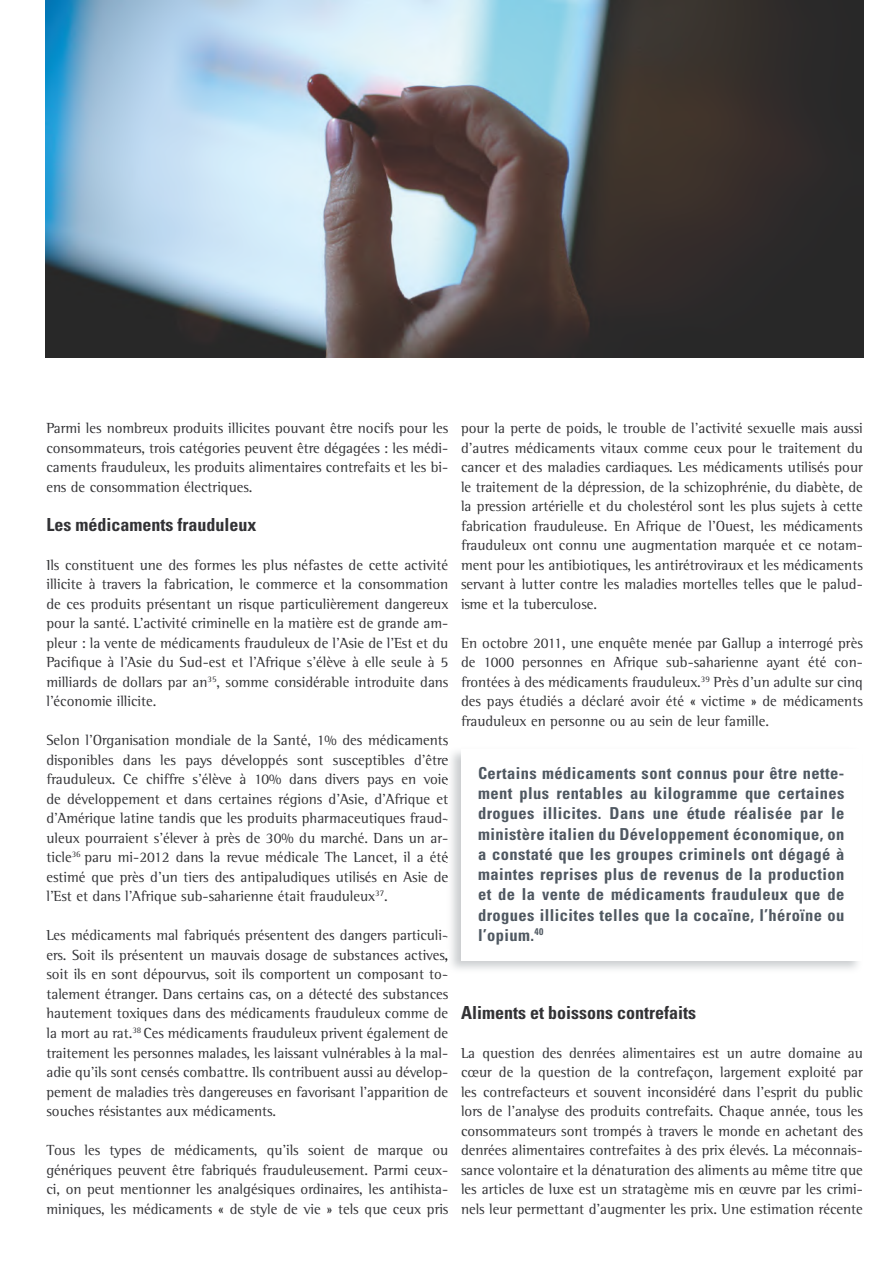
<style>
.page{position:relative;width:893px;height:1263px;background:#fff}
.page>*{position:absolute;margin:0;border:0;box-sizing:border-box;transform-origin:0 0}
.t1{font:700 condensed 18px "Univers";color:#323235}
.t2{font:700 condensed 16.5px/20.2px "Univers";letter-spacing:.025em;color:#4f5861;text-align:justify}
.t3{font:15px/19.5px "Rotis Semi Serif";color:#323235;text-align:justify}
</style>
<div class="page">
<svg style="left:446px;top:777px;width:2px;height:28px"></svg>
<svg style="left:446px;top:852px;width:2px;height:31px"></svg>
<img style="left:46px;top:0;width:817px;height:357px">
<p class="t3" style="left:46px;top:419px;width:403px">Parmi les nombreux produits illicites pouvant être nocifs pour les consommateurs, trois catégories peuvent être dégagées : les médi&shy;caments frauduleux, les produits alimentaires contrefaits et les bi&shy;ens de consommation électriques.</p>
<p class="t1" style="left:46px;top:513px;width:211px">Les médicaments frauduleux</p>
<p class="t3" style="left:46px;top:555px;width:403px">Ils constituent une des formes les plus néfastes de cette activité illicite à travers la fabrication, le commerce et la consommation de ces produits présentant un risque particulièrement dangereux pour la santé. L’activité criminelle en la matière est de grande am&shy;pleur : la vente de médicaments frauduleux de l’Asie de l’Est et du Pacifique à l’Asie du Sud-est et l’Afrique s’élève à elle seule à 5 milliards de dollars par an<sup>35</sup>, somme considérable introduite dans l’économie illicite.</p>
<p class="t3" style="left:46px;top:731px;width:403px">Selon l’Organisation mondiale de la Santé, 1% des médicaments disponibles dans les pays développés sont susceptibles d’être frauduleux. Ce chiffre s’élève à 10% dans divers pays en voie de développement et dans certaines régions d’Asie, d’Afrique et d’Amérique latine tandis que les produits pharmaceutiques fraud&shy;uleux pourraient s’élever à près de 30% du marché. Dans un ar&shy;ticle<sup>36</sup> paru mi-2012 dans la revue médicale The Lancet, il a été estimé que près d’un tiers des antipaludiques utilisés en Asie de l’Est et dans l’Afrique sub-saharienne était frauduleux<sup>37</sup>.</p>
<p class="t3" style="left:46px;top:926px;width:403px">Les médicaments mal fabriqués présentent des dangers particuli&shy;ers. Soit ils présentent un mauvais dosage de substances actives, soit ils en sont dépourvus, soit ils comportent un composant to&shy;talement étranger. Dans certains cas, on a détecté des substances hautement toxiques dans des médicaments frauduleux comme de la mort au rat.<sup>38</sup> Ces médicaments frauduleux privent également de traitement les personnes malades, les laissant vulnérables à la mal&shy;adie qu’ils sont censés combattre. Ils contribuent aussi au dévelop&shy;pement de maladies très dangereuses en favorisant l’apparition de souches résistantes aux médicaments.</p>
<p class="t3" style="left:46px;top:1140px;width:403px">Tous les types de médicaments, qu’ils soient de marque ou génériques peuvent être fabriqués frauduleusement. Parmi ceux&shy;ci, on peut mentionner les analgésiques ordinaires, les antihista&shy;miniques, les médicaments « de style de vie » tels que ceux pris</p>
<p class="t3" style="left:461px;top:419px;width:403px">pour la perte de poids, le trouble de l’activité sexuelle mais aussi d’autres médicaments vitaux comme ceux pour le traitement du cancer et des maladies cardiaques. Les médicaments utilisés pour le traitement de la dépression, de la schizophrénie, du diabète, de la pression artérielle et du cholestérol sont les plus sujets à cette fabrication frauduleuse. En Afrique de l’Ouest, les médicaments frauduleux ont connu une augmentation marquée et ce notam&shy;ment pour les antibiotiques, les antirétroviraux et les médicaments servant à lutter contre les maladies mortelles telles que le palud&shy;isme et la tuberculose.</p>
<p class="t3" style="left:461px;top:633px;width:403px">En octobre 2011, une enquête menée par Gallup a interrogé près de 1000 personnes en Afrique sub-saharienne ayant été con&shy;frontées à des médicaments frauduleux.<sup>39</sup> Près d’un adulte sur cinq des pays étudiés a déclaré avoir été « victime » de médicaments frauduleux en personne ou au sein de leur famille.</p>
<p class="t2" style="left:478px;top:763px;width:368px">Certains médicaments sont connus pour être nette&shy;ment plus rentables au kilogramme que certaines drogues illicites. Dans une étude réalisée par le ministère italien du Développement économique, on a constaté que les groupes criminels ont dégagé à maintes reprises plus de revenus de la production et de la vente de médicaments frauduleux que de drogues illicites telles que la cocaïne, l’héroïne ou l’opium.<sup>40</sup></p>
<p class="t1" style="left:461px;top:1001px;width:236px">Aliments et boissons contrefaits</p>
<p class="t3" style="left:461px;top:1043px;width:403px">La question des denrées alimentaires est un autre domaine au cœur de la question de la contrefaçon, largement exploité par les contrefacteurs et souvent inconsidéré dans l’esprit du public lors de l’analyse des produits contrefaits. Chaque année, tous les consommateurs sont trompés à travers le monde en achetant des denrées alimentaires contrefaites à des prix élevés. La méconnais&shy;sance volontaire et la dénaturation des aliments au même titre que les articles de luxe est un stratagème mis en œuvre par les crimi&shy;nels leur permettant d’augmenter les prix. Une estimation récente</p>
</div>
